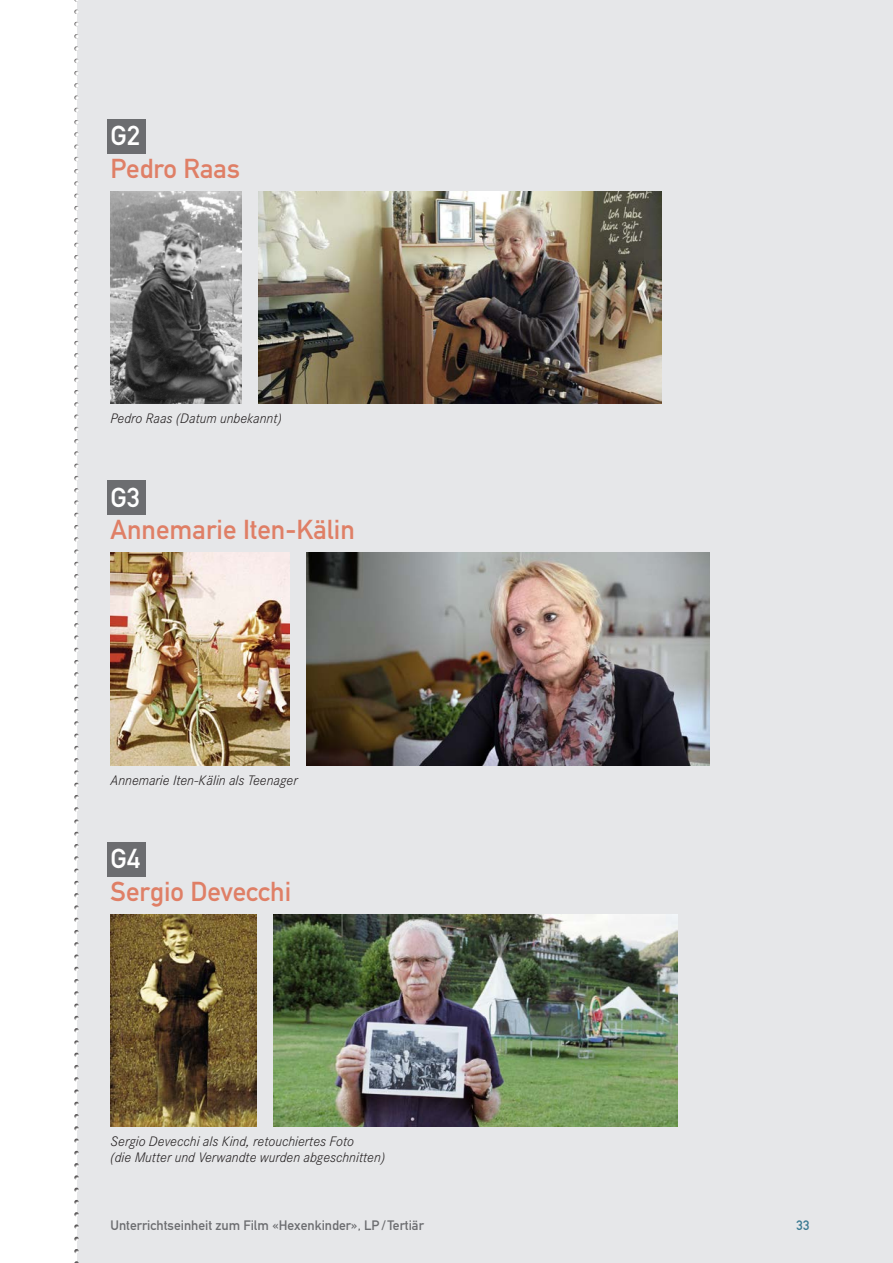
<style>
.page{position:relative;width:893px;height:1263px;background:#fff}
.page>*{position:absolute;margin:0;border:0;box-sizing:border-box;transform-origin:0 0}
.Untertitel{font:27px "DIN Mittelschrift Std";color:#df7f66}
.G1_bis_G6{font:27px "DIN Mittelschrift Std";color:#fff}
.bildlegende{font:italic 300 13.5px/16.2px "Corporate SBQ";color:#231f20}
.t1{font:13.5px "DIN Mittelschrift Std";color:#6c6d70}
.t2{font:13.5px "DIN Mittelschrift Std";color:#3c7b93}
</style>
<div class="page">
<div style="left:77px;top:0;width:816px;height:1263px;background:#e6e7e9"></div>
<div style="left:73px;top:0;width:8px;height:1263px;background:#231f20;opacity:.75"></div>
<div style="left:107px;top:119px;width:39px;height:34px;background:#6c6d70"></div>
<img style="left:258px;top:191px;width:404px;height:213px">
<img style="left:111px;top:191px;width:130px;height:213px">
<div style="left:107px;top:480px;width:39px;height:34px;background:#6c6d70"></div>
<img style="left:306px;top:553px;width:404px;height:212px">
<img style="left:111px;top:553px;width:178px;height:212px">
<div style="left:107px;top:842px;width:39px;height:34px;background:#6c6d70"></div>
<img style="left:274px;top:914px;width:404px;height:213px">
<img style="left:111px;top:914px;width:146px;height:212px">
<p class="G1_bis_G6" style="left:111px;top:120px;width:31px">G2</p>
<p class="Untertitel" style="left:111px;top:152px;width:131px">Pedro Raas</p>
<p class="bildlegende" style="left:111px;top:410px;width:173px">Pedro Raas (Datum unbekannt)</p>
<p class="G1_bis_G6" style="left:111px;top:481px;width:31px">G3</p>
<p class="Untertitel" style="left:111px;top:514px;width:246px">Annemarie Iten-Kälin</p>
<p class="bildlegende" style="left:111px;top:772px;width:189px">Annemarie Iten-Kälin als Teenager</p>
<p class="G1_bis_G6" style="left:111px;top:843px;width:31px">G4</p>
<p class="Untertitel" style="left:111px;top:875px;width:182px">Sergio Devecchi</p>
<p class="bildlegende" style="left:111px;top:1133px;width:276px">Sergio Devecchi als Kind, retouchiertes Foto<br>(die Mutter und Verwandte wurden abgeschnitten)</p>
<p class="t1" style="left:111px;top:1217px;width:315px">Unterrichtseinheit zum Film «Hexenkinder», LP/Tertiär</p>
<p class="t2" style="left:797px;top:1217px;width:14px">33</p>
</div>
